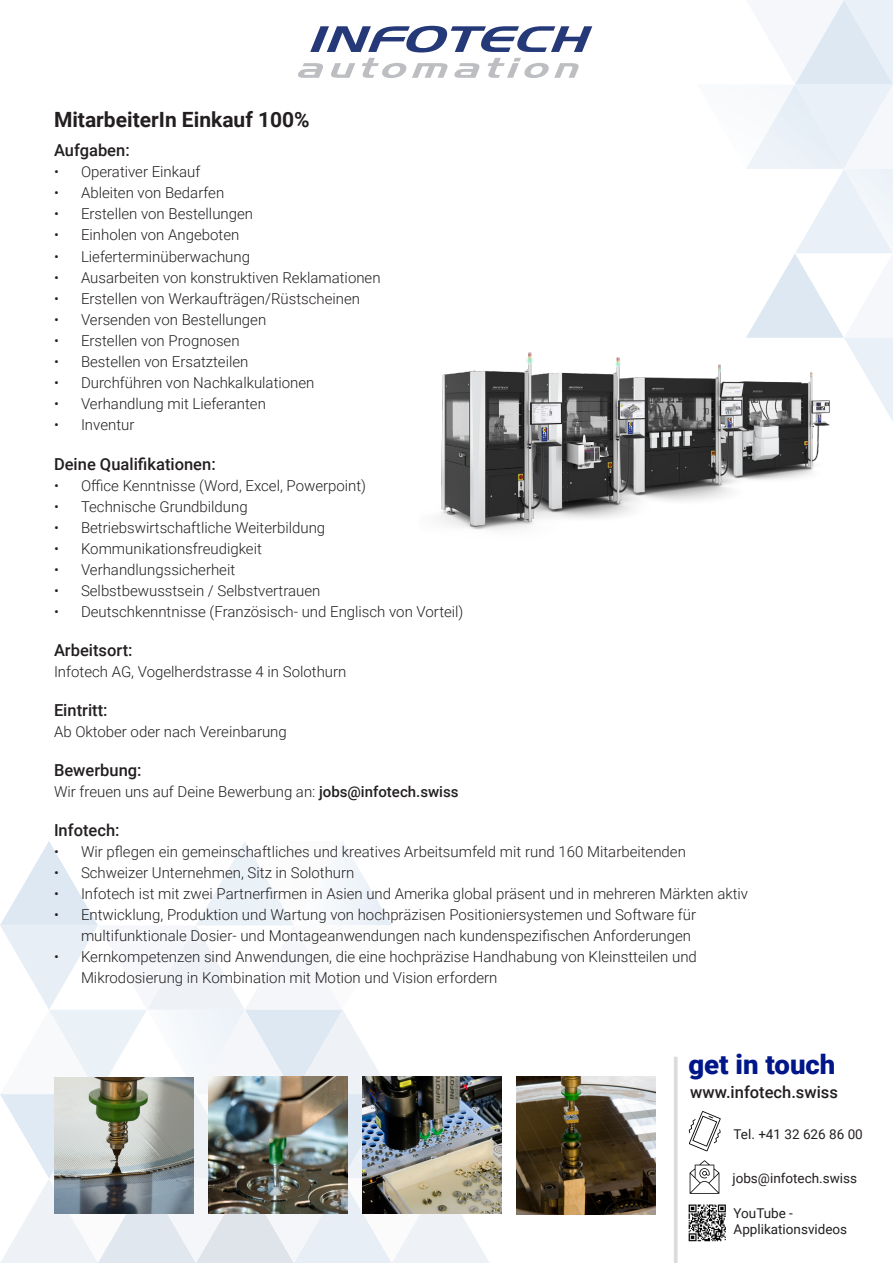
<style>
.page{position:relative;width:893px;height:1263px;background:#fff}
.page>*{position:absolute;margin:0;border:0;box-sizing:border-box;transform-origin:0 0}
.t1{font:900 27px "Roboto";color:#001789}
.t2{font:700 21px "Roboto";color:#231f20}
.t3{font:500 16.5px "Roboto";color:#231f20}
.t4{font:300 15px/21px "Roboto";color:#231f20}
.t5{font:13.5px/16.2px "Roboto";color:#231f20}
.s1{font-weight:500}
</style>
<div class="page">
<svg style="left:746px;top:0;width:147px;height:421px"></svg>
<svg style="left:0;top:841px;width:490px;height:422px"></svg>
<svg style="left:298px;top:26px;width:294px;height:52px"></svg>
<img style="left:439px;top:324px;width:409px;height:206px">
<svg style="left:674px;top:1057px;width:4px;height:206px"></svg>
<img style="left:688px;top:1205px;width:37px;height:37px">
<svg style="left:689px;top:1111px;width:32px;height:40px"></svg>
<svg style="left:690px;top:1160px;width:29px;height:34px"></svg>
<img style="left:54px;top:1077px;width:139px;height:137px">
<img style="left:362px;top:1077px;width:140px;height:137px">
<img style="left:516px;top:1077px;width:140px;height:137px">
<img style="left:208px;top:1077px;width:139px;height:137px">
<p class="t2" style="left:54px;top:105px;width:257px">MitarbeiterIn Einkauf 100%</p>
<p class="t3" style="left:54px;top:139px;width:77px">Aufgaben:</p>
<p class="t4" style="left:54px;top:161px;width:148px">• Operativer Einkauf</p>
<p class="t4" style="left:54px;top:182px;width:172px">• Ableiten von Bedarfen</p>
<p class="t4" style="left:54px;top:203px;width:201px">• Erstellen von Bestellungen</p>
<p class="t4" style="left:54px;top:224px;width:187px">• Einholen von Angeboten</p>
<p class="t4" style="left:54px;top:245px;width:198px">• Lieferterminüberwachung</p>
<p class="t4" style="left:54px;top:266px;width:328px">• Ausarbeiten von konstruktiven Reklamationen</p>
<p class="t4" style="left:54px;top:287px;width:308px">• Erstellen von Werkaufträgen/Rüstscheinen</p>
<p class="t4" style="left:54px;top:308px;width:214px">• Versenden von Bestellungen</p>
<p class="t4" style="left:54px;top:329px;width:187px">• Erstellen von Prognosen</p>
<p class="t4" style="left:54px;top:350px;width:196px">• Bestellen von Ersatzteilen</p>
<p class="t4" style="left:54px;top:371px;width:262px">• Durchführen von Nachkalkulationen</p>
<p class="t4" style="left:54px;top:392px;width:213px">• Verhandlung mit Lieferanten</p>
<p class="t4" style="left:54px;top:413px;width:82px">• Inventur</p>
<p class="t3" style="left:54px;top:453px;width:163px">Deine Qualifikationen:</p>
<p class="t4" style="left:54px;top:475px;width:314px">• Office Kenntnisse (Word, Excel, Powerpoint)</p>
<p class="t4" style="left:54px;top:496px;width:195px">• Technische Grundbildung</p>
<p class="t4" style="left:54px;top:517px;width:273px">• Betriebswirtschaftliche Weiterbildung</p>
<p class="t4" style="left:54px;top:538px;width:209px">• Kommunikationsfreudigkeit</p>
<p class="t4" style="left:54px;top:559px;width:183px">• Verhandlungssicherheit</p>
<p class="t4" style="left:54px;top:580px;width:268px">• Selbstbewusstsein / Selbstvertrauen</p>
<p class="t4" style="left:54px;top:601px;width:411px">• Deutschkenntnisse (Französisch- und Englisch von Vorteil)</p>
<p class="t3" style="left:54px;top:639px;width:80px">Arbeitsort:</p>
<p class="t4" style="left:54px;top:661px;width:294px">Infotech AG, Vogelherdstrasse 4 in Solothurn</p>
<p class="t3" style="left:54px;top:699px;width:55px">Eintritt:</p>
<p class="t4" style="left:54px;top:721px;width:234px">Ab Oktober oder nach Vereinbarung</p>
<p class="t3" style="left:54px;top:759px;width:89px">Bewerbung:</p>
<p class="t4" style="left:54px;top:781px;width:406px">Wir freuen uns auf Deine Bewerbung an: <span class="s1">jobs@infotech.swiss</span></p>
<p class="t3" style="left:54px;top:819px;width:67px">Infotech:</p>
<p class="t4" style="left:54px;top:841px;width:633px">• Wir pflegen ein gemeinschaftliches und kreatives Arbeitsumfeld mit rund 160 Mitarbeitenden</p>
<p class="t4" style="left:54px;top:862px;width:302px">• Schweizer Unternehmen, Sitz in Solothurn</p>
<p class="t4" style="left:54px;top:883px;width:696px">• Infotech ist mit zwei Partnerfirmen in Asien und Amerika global präsent und in mehreren Märkten aktiv</p>
<p class="t4" style="left:81px;top:904px;width:617px;text-indent:-27px">• Entwicklung, Produktion und Wartung von hochpräzisen Positioniersystemen und Software für multifunktionale Dosier- und Montageanwendungen nach kundenspezifischen Anforderungen</p>
<p class="t4" style="left:81px;top:946px;width:617px;text-indent:-27px">• Kernkompetenzen sind Anwendungen, die eine hochpräzise Handhabung von Kleinstteilen und<br>Mikrodosierung in Kombination mit Motion und Vision erfordern</p>
<p class="t1" style="left:688px;top:1045px;width:149px">get in touch</p>
<p class="t3" style="left:690px;top:1080px;width:149px">www.infotech.swiss</p>
<p class="t5" style="left:734px;top:1125px;width:131px">Tel. +41 32 626 86 00</p>
<p class="t5" style="left:732px;top:1169px;width:126px">jobs@infotech.swiss</p>
<p class="t5" style="left:733px;top:1204px;width:115px">YouTube -<br>Applikationsvideos</p>
</div>
